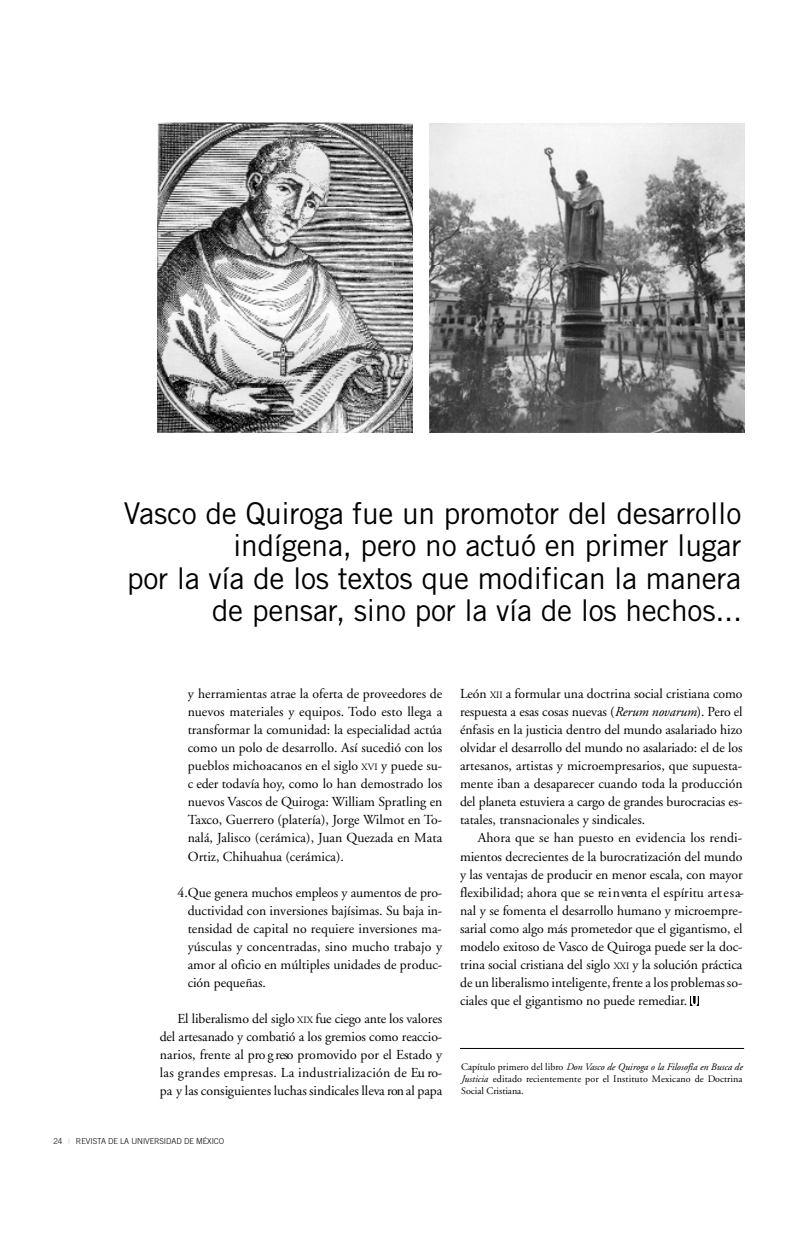
<style>
.page{position:relative;width:798px;height:1241px;background:#fff}
.page>*{position:absolute;margin:0;border:0;box-sizing:border-box;transform-origin:0 0}
.t1{font:30px/32.5px "Trade Gothic";letter-spacing:-.01em;color:#000;text-align:right}
.t2{font:13.75px/18.1px "Adobe Garamond";letter-spacing:-.005em;color:#000;text-align:justify}
.t3{font:10px/12px "Adobe Garamond";letter-spacing:.005em;color:#000;text-align:justify}
.t4{font:300 8.12px "Trade Gothic";letter-spacing:-.01em;color:#000}
.s1{font-size:9.62px}
.s2{font-weight:400;color:#bfbfbf}
.s3{font-style:italic}
</style>
<div class="page">
<img style="left:158px;top:123px;width:254px;height:310px">
<img style="left:429px;top:123px;width:315px;height:309px">
<hr style="left:460px;top:1048px;width:283px;height:1px;background:#000">
<div style="left:689px;top:995px;width:9px;height:10px;background:#000"></div>
<svg style="left:691px;top:995px;width:6px;height:10px"></svg>
<h1 class="t1" style="left:124px;top:499px;width:619px">Vasco de Quiroga fue un promotor del desarrollo indígena, pero no actuó en primer lugar<br>por la vía de los textos que modifican la manera de pensar, sino por la vía de los hechos...</h1>
<p class="t2" style="left:188px;top:685px;width:256px">y herramientas atrae la oferta de proveedores de nuevos materiales y equipos. Todo esto llega a transformar la comunidad: la especialidad actúa como un polo de desarrollo. Así sucedió con los pueblos michoacanos en el siglo <span class="s1">X V I</span> y puede su&shy;c eder todavía hoy, como lo han demostrado los nuevos Vascos de Quiroga: William Spratling en Taxco, Guerrero (platería), Jorge Wilmot en To&shy;nalá, Jalisco (cerámica), Juan Quezada en Mata Ortiz, Chihuahua (cerámica).</p>
<p class="t2" style="left:188px;top:884px;width:256px;text-indent:-10px">4.Que genera muchos empleos y aumentos de pro&shy;ductividad con inversiones bajísimas. Su baja in&shy;tensidad de capital no requiere inversiones ma&shy;yúsculas y concentradas, sino mucho trabajo y amor al oficio en múltiples unidades de produc&shy;ción pequeñas.</p>
<p class="t2" style="left:160px;top:1010px;width:284px;text-indent:18px">El liberalismo del siglo <span class="s1">XIX</span> fue ciego ante los valores del artesanado y combatió a los gremios como reaccio&shy;narios, frente al pro g reso pro m ovido por el Estado y las grandes empresas. La industrialización de Eu ro&shy;pa y las consiguientes luchas sindicales lleva ron al papa</p>
<p class="t4" style="left:53px;top:1137px;width:172px">24 <span class="s2">|</span> REVISTA DE LA UNIVERSIDAD DE MÉXICO</p>
<p class="t2" style="left:460px;top:685px;width:284px">León <span class="s1">XII</span> a formular una doctrina social cristiana como respuesta a esas cosas nuevas (<span class="s3">Rerum novarum</span>). Pero el énfasis en la justicia dentro del mundo asalariado hizo olvidar el desarrollo del mundo no asalariado: el de los artesanos, artistas y microempresarios, que supuesta&shy;mente iban a desaparecer cuando toda la producción del planeta estuviera a cargo de grandes burocracias es&shy;tatales, transnacionales y sindicales.</p>
<p class="t2" style="left:460px;top:830px;width:285px;text-indent:18px">Ahora que se han puesto en evidencia los rendi&shy;mientos decrecientes de la burocratización del mundo y las ventajas de producir en menor escala, con mayor flexibilidad; ahora que se re i n venta el espíritu art e s a&shy;nal y se fomenta el desarrollo humano y microempre&shy;sarial como algo más prometedor que el gigantismo, el modelo exitoso de Vasco de Quiroga puede ser la doc&shy;trina social cristiana del siglo <span class="s1">XXI</span> y la solución práctica de un liberalismo inteligente, frente a los problemas so&shy;ciales que el gigantismo no puede remediar.</p>
<p class="t3" style="left:461px;top:1061px;width:283px">Capítulo primero del libro <span class="s3">Don Vasco de Quiroga o la Filosofía en Busca de Justicia</span> editado recientemente por el Instituto Mexicano de Doctrina Social Cristiana.</p>
</div>
